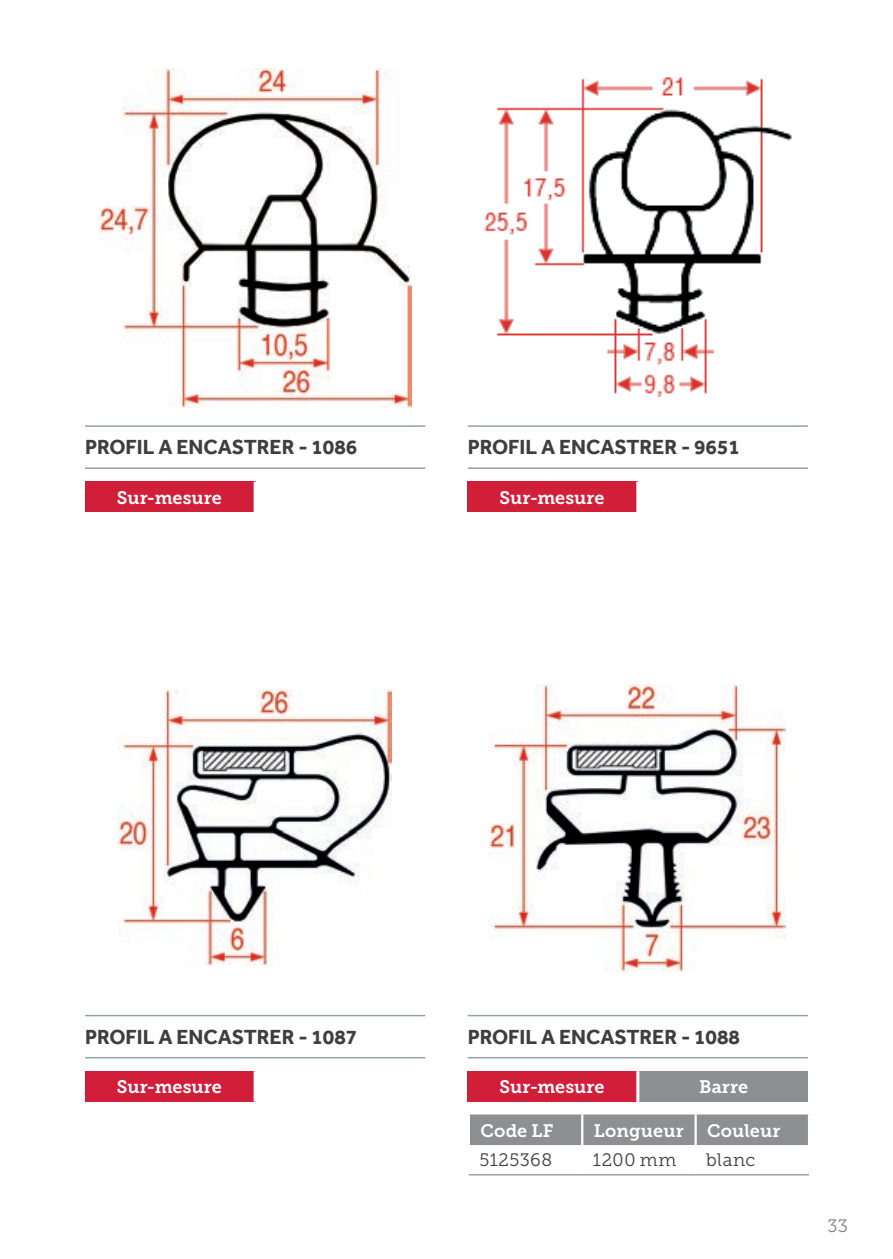
<style>
.page{position:relative;width:893px;height:1259px;background:#fff}
.page>*{position:absolute;margin:0;border:0;box-sizing:border-box;transform-origin:0 0}
.t1{font:700 21px "Effra";color:#3e3e3f}
.t2{font:18px "Museo Slab 700";color:#fff}
.t3{font:18px "Museo Slab 300";letter-spacing:.03em;color:#3e3e3f}
.t4{font:18px "Museo Slab 300";color:#808285}
</style>
<div class="page">
<img style="left:99px;top:69px;width:312px;height:339px">
<img style="left:484px;top:77px;width:308px;height:321px">
<hr style="left:85px;top:425px;width:340px;height:2px;background:#94a2aa">
<hr style="left:85px;top:467px;width:340px;height:2px;background:#94a2aa">
<hr style="left:468px;top:425px;width:340px;height:2px;background:#94a2aa">
<hr style="left:468px;top:467px;width:340px;height:2px;background:#94a2aa">
<div style="left:85px;top:482px;width:170px;height:30px;background:#d11e39"></div>
<hr style="left:254px;top:482px;width:3px;height:30px;background:#fff">
<div style="left:468px;top:482px;width:170px;height:30px;background:#d11e39"></div>
<hr style="left:636px;top:482px;width:3px;height:30px;background:#fff">
<img style="left:118px;top:690px;width:274px;height:275px">
<img style="left:490px;top:684px;width:296px;height:287px">
<hr style="left:85px;top:1014px;width:340px;height:2px;background:#94a2aa">
<hr style="left:85px;top:1057px;width:340px;height:1px;background:#94a2aa">
<hr style="left:468px;top:1014px;width:340px;height:2px;background:#94a2aa">
<hr style="left:468px;top:1057px;width:340px;height:1px;background:#94a2aa">
<div style="left:85px;top:1071px;width:170px;height:30px;background:#d11e39"></div>
<hr style="left:254px;top:1071px;width:3px;height:30px;background:#fff">
<div style="left:468px;top:1071px;width:170px;height:30px;background:#d11e39"></div>
<div style="left:638px;top:1071px;width:170px;height:30px;background:#8d9093"></div>
<hr style="left:636px;top:1071px;width:3px;height:30px;background:#fff">
<div style="left:470px;top:1114px;width:338px;height:31px;background:#8d9093"></div>
<hr style="left:581px;top:1114px;width:2px;height:31px;background:#fff">
<hr style="left:694px;top:1114px;width:3px;height:31px;background:#fff">
<hr style="left:469px;top:1174px;width:113px;height:1px;background:#94a2aa">
<hr style="left:582px;top:1174px;width:114px;height:1px;background:#94a2aa">
<hr style="left:696px;top:1174px;width:113px;height:1px;background:#94a2aa">
<p class="t1" style="left:85px;top:434px;width:274px">PROFIL A ENCASTRER - 1086</p>
<p class="t1" style="left:468px;top:434px;width:274px">PROFIL A ENCASTRER - 9651</p>
<p class="t2" style="left:117px;top:487px;width:107px">Sur-mesure</p>
<p class="t2" style="left:499px;top:487px;width:107px">Sur-mesure</p>
<p class="t1" style="left:85px;top:1024px;width:274px">PROFIL A ENCASTRER - 1087</p>
<p class="t1" style="left:468px;top:1024px;width:274px">PROFIL A ENCASTRER - 1088</p>
<p class="t2" style="left:117px;top:1076px;width:107px">Sur-mesure</p>
<p class="t2" style="left:499px;top:1076px;width:107px">Sur-mesure</p>
<p class="t2" style="left:699px;top:1076px;width:50px">Barre</p>
<p class="t2" style="left:480px;top:1120px;width:75px">Code LF</p>
<p class="t2" style="left:594px;top:1120px;width:92px">Longueur</p>
<p class="t2" style="left:707px;top:1120px;width:75px">Couleur</p>
<p class="t3" style="left:479px;top:1150px;width:74px">5125368</p>
<p class="t3" style="left:593px;top:1150px;width:85px">1200 mm</p>
<p class="t3" style="left:706px;top:1150px;width:51px">blanc</p>
<p class="t4" style="left:828px;top:1215px;width:22px">33</p>
</div>
